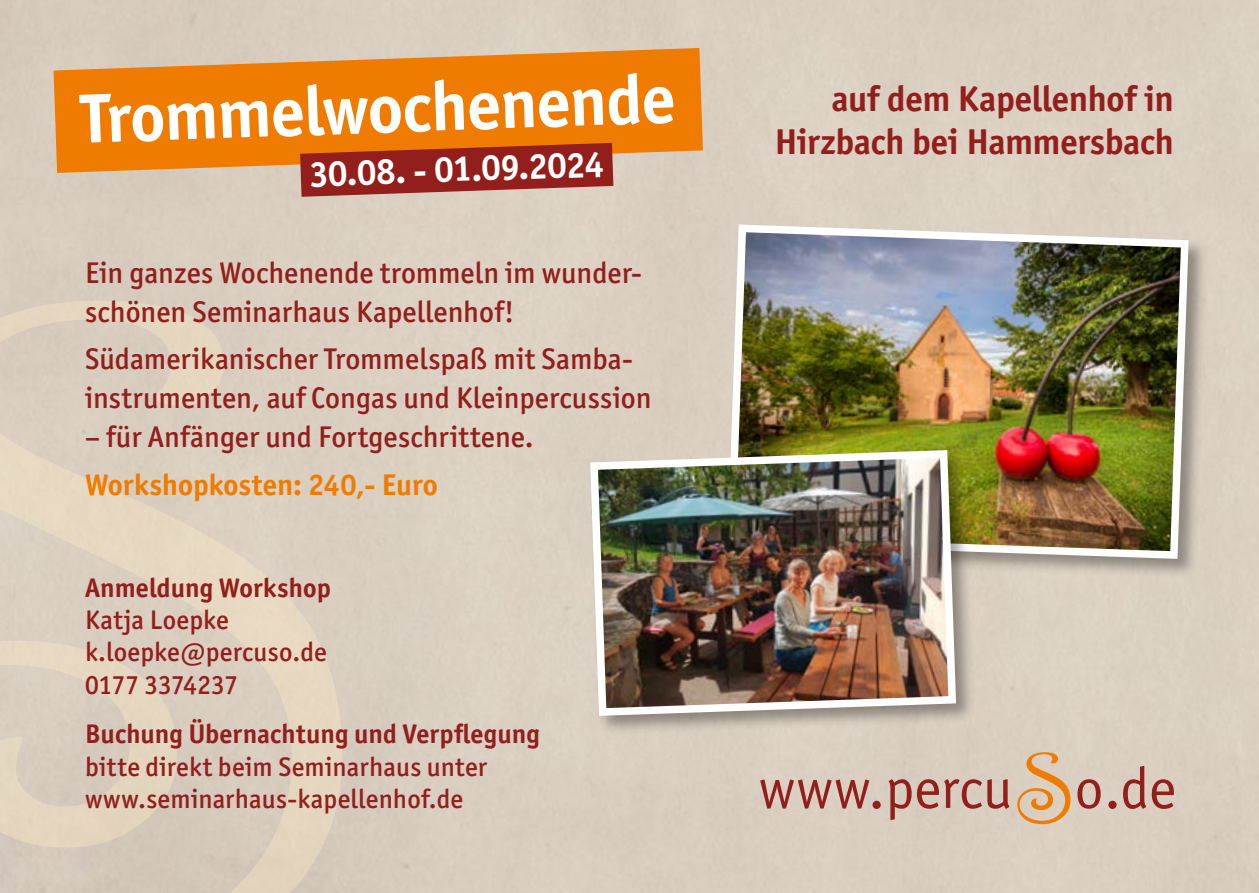
<style>
.page{position:relative;width:1259px;height:893px;background:#dbcfc2}
.page>*{position:absolute;margin:0;border:0;box-sizing:border-box;transform-origin:0 0}
.t1{font:700 69.9px "Officina Sans ITC Pro";color:#fff}
.t2{font:700 36px/43.2px "Officina Sans ITC Pro";letter-spacing:-.005em;color:#921f1c;text-align:right}
.t3{font:700 36px "Officina Sans ITC Pro";color:#fff}
.t4{font:500 30px/39px "Officina Sans ITC Pro";color:#921f1c}
.t5{font:700 30px "Officina Sans ITC Pro";color:#ef7c00}
.t6{font:500 27px/32.4px "Officina Sans ITC Pro";letter-spacing:.01em;color:#921f1c}
.t7{font:700 27px "Officina Sans ITC Pro";letter-spacing:.005em;color:#921f1c}
</style>
<div class="page">
<svg style="left:0;top:301px;width:342px;height:592px;fill:#dbcfc0"></svg>
<svg style="left:888px;top:779px;width:23px;height:41px"></svg>
<svg style="left:917px;top:779px;width:92px;height:30px"></svg>
<svg style="left:1077px;top:779px;width:23px;height:30px"></svg>
<svg style="left:1017px;top:752px;width:53px;height:72px"></svg>
<svg style="left:760px;top:779px;width:120px;height:30px"></svg>
<svg style="left:1108px;top:766px;width:66px;height:43px"></svg>
<div style="left:725px;top:223px;width:483px;height:356px;background:#000;opacity:.35"></div>
<img style="left:723px;top:221px;width:469px;height:342px">
<div style="left:588px;top:448px;width:388px;height:287px;background:#000;opacity:.35"></div>
<img style="left:586px;top:446px;width:374px;height:274px">
<svg style="left:54px;top:48px;width:649px;height:125px;fill:#ef7c00"></svg>
<svg style="left:300px;top:143px;width:313px;height:54px"></svg>
<h1 class="t1" style="left:80px;top:76px;width:596px;rotate:-2deg">Trommelwochenende</h1>
<p class="t3" style="left:308px;top:152px;width:296px;rotate:-2deg">30.08. - 01.09.2024</p>
<p class="t4" style="left:85px;top:253px;width:558px">Ein ganzes Wochenende trommeln im wunder&shy;schönen Seminarhaus Kapellenhof!</p>
<p class="t4" style="left:85px;top:339px;width:568px">Südamerikanischer Trommelspaß mit Samba&shy;instrumenten, auf Congas und Kleinpercussion</p>
<p class="t4" style="left:85px;top:417px;width:450px">– für Anfänger und Fortgeschrittene.</p>
<p class="t5" style="left:85px;top:466px;width:354px">Workshopkosten: 240,- Euro</p>
<p class="t7" style="left:85px;top:571px;width:247px">Anmeldung Workshop</p>
<p class="t6" style="left:85px;top:603px;width:243px">Katja Loepke k.loepke@percuso.de<br>0177 3374237</p>
<p class="t7" style="left:85px;top:717px;width:456px">Buchung Übernachtung und Verpflegung</p>
<p class="t6" style="left:85px;top:750px;width:403px">bitte direkt beim Seminarhaus unter www.seminarhaus-kapellenhof.de</p>
<p class="t2" style="left:774px;top:77px;width:401px">auf dem Kapellenhof in<br>Hirzbach bei Hammersbach</p>
</div>
